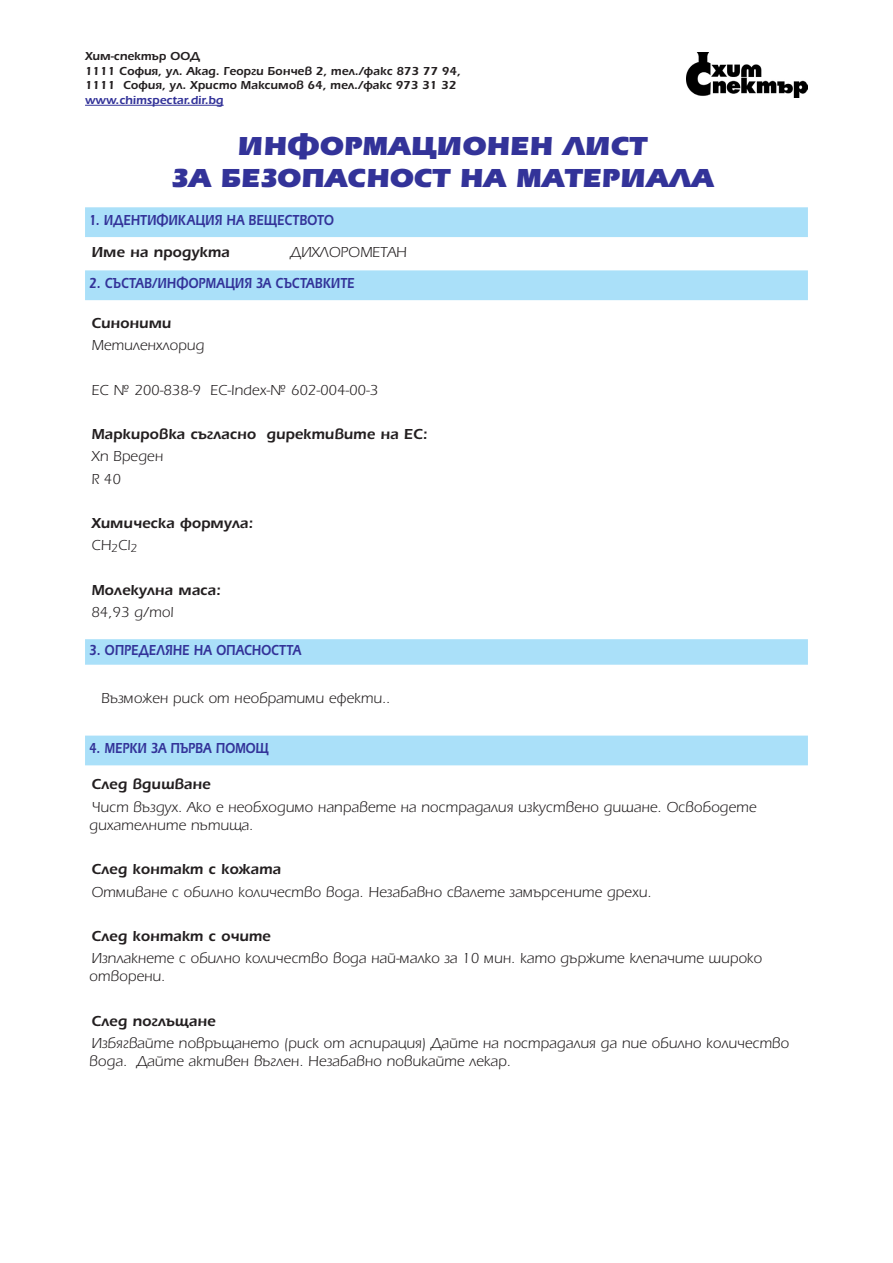
<style>
.page{position:relative;width:893px;height:1263px;background:#fff}
.page>*{position:absolute;margin:0;border:0;box-sizing:border-box;transform-origin:0 0}
.t1{font:900 27px "Erika";color:#339}
.Paragraf{font:300 15px/18px "Erika";color:#231f20}
.Paragraf-2{font:15px "Erika Demi";color:#231f20}
.Име{font:15px "Erika Demi";letter-spacing:.005em;color:#339;scale:.8 1}
.t2{font:12px "Erika Demi";color:#231f20}
.t3{font:12px "Erika Demi";color:#339}
</style>
<div class="page">
<svg style="left:85px;top:207px;width:723px;height:558px"></svg>
<img style="left:686px;top:52px;width:122px;height:45px">
<hr style="left:85px;top:105px;width:139px;height:1px;background:#339">
<p class="t2" style="left:85px;top:50px;width:116px">Хим-спектър ООД</p>
<p class="t2" style="left:85px;top:64px;width:377px">1111 София, ул. Акад. Георги Бончев 2, тел./факс 873 77 94,</p>
<p class="t2" style="left:85px;top:79px;width:373px">1111 София, ул. Христо Максимов 64, тел./факс 973 31 32</p>
<p class="t3" style="left:85px;top:93px;width:140px">www.chimspectar.dir.bg</p>
<p class="t1" style="left:238px;top:131px;width:411px">ИНФОРМАЦИОНЕН ЛИСТ</p>
<p class="t1" style="left:171px;top:164px;width:544px">ЗА БЕЗОПАСНОСТ НА МАТЕРИАЛА</p>
<p class="Име" style="left:89px;top:212px;width:307px">1. ИДЕНТИФИКАЦИЯ НА ВЕЩЕСТВОТО</p>
<p class="Paragraf-2" style="left:91px;top:244px;width:140px">Име на продукта</p>
<p class="Paragraf" style="left:290px;top:243px;width:118px">Дихлорометан</p>
<p class="Име" style="left:89px;top:275px;width:333px">2. СЪСТАВ/ИНФОРМАЦИЯ ЗА СЪСТАВКИТЕ</p>
<p class="Paragraf-2" style="left:91px;top:315px;width:81px">Синоними</p>
<p class="Paragraf" style="left:91px;top:336px;width:115px">Метиленхлорид</p>
<p class="Paragraf" style="left:91px;top:381px;width:288px">EC ‹ 200-838-9 EC-Index-‹ 602-004-00-3</p>
<p class="Paragraf-2" style="left:91px;top:426px;width:338px">Маркировка съгласно директивите на ЕС:</p>
<p class="Paragraf" style="left:91px;top:448px;width:73px">Хп Вреден</p>
<p class="Paragraf" style="left:91px;top:470px;width:31px">R 40</p>
<p class="Paragraf-2" style="left:91px;top:515px;width:163px">Химическа формула:</p>
<p class="Paragraf" style="left:91px;top:537px;width:47px">СН<sub>2</sub>Cl<sub>2</sub></p>
<p class="Paragraf-2" style="left:91px;top:582px;width:131px">Молекулна маса:</p>
<p class="Paragraf" style="left:91px;top:603px;width:83px">84,93 g/mol</p>
<p class="Име" style="left:89px;top:642px;width:266px">3. ОПРЕДЕЛЯНЕ НА ОПАСНОСТТА</p>
<p class="Paragraf" style="left:101px;top:689px;width:291px">Възможен риск от необратими ефекти..</p>
<p class="Име" style="left:89px;top:740px;width:226px">4. МЕРКИ ЗА ПЪРВА ПОМОЩ</p>
<p class="Paragraf-2" style="left:91px;top:776px;width:121px">След вдишване</p>
<p class="Paragraf" style="left:89px;top:798px;width:669px">Чист въздух. Ако е необходимо направете на пострадалия изкуствено дишане. Освободете дихателните пътища.</p>
<p class="Paragraf-2" style="left:91px;top:861px;width:191px">След контакт с кожата</p>
<p class="Paragraf" style="left:91px;top:883px;width:562px">Отмиване с обилно количество вода. Незабавно свалете замърсените дрехи.</p>
<p class="Paragraf-2" style="left:91px;top:928px;width:181px">След контакт с очите</p>
<p class="Paragraf" style="left:89px;top:949px;width:674px">Изплакнете с обилно количество вода най-малко за 10 мин. като държите клепачите широко отворени.</p>
<p class="Paragraf-2" style="left:91px;top:1013px;width:126px">След поглъщане</p>
<p class="Paragraf" style="left:89px;top:1034px;width:701px">Избягвайте повръщането (риск от аспирация) Дайте на пострадалия да пие обилно количество вода. Дайте активен въглен. Незабавно повикайте лекар.</p>
</div>
